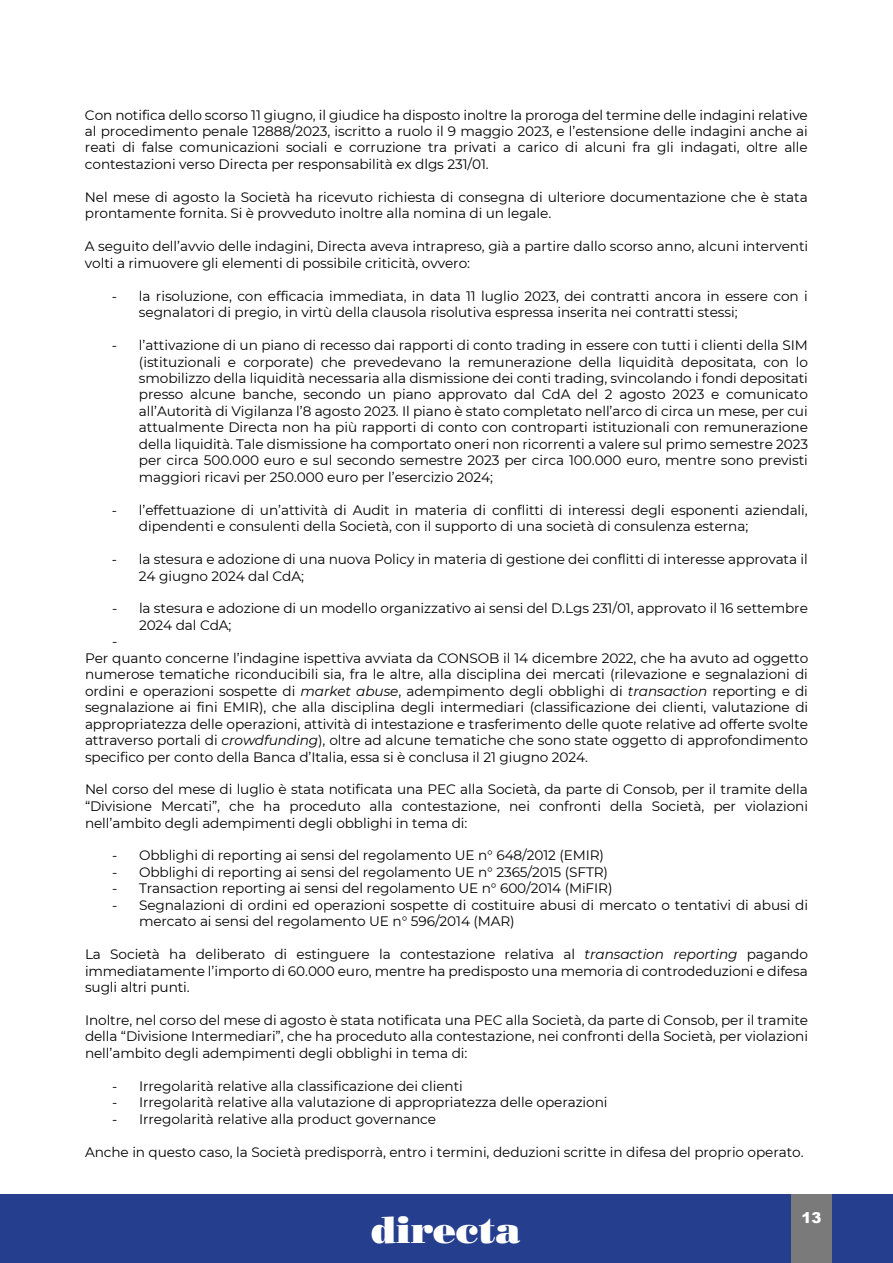
<style>
.page{position:relative;width:893px;height:1263px;background:#fff}
.page>*{position:absolute;margin:0;border:0;box-sizing:border-box;transform-origin:0 0}
.t1{font:37.5px "Bodoni Poster";color:#fff}
.t2{font:900 15px "Arial";color:#fff}
.t3{font:13.65px/16.5px "Montserrat";letter-spacing:-.01em;color:#000}
.s1{font-style:italic}
</style>
<div class="page">
<div style="left:0;top:1194px;width:893px;height:69px;background:#253f8e"></div>
<div style="left:791px;top:1194px;width:41px;height:69px;background:#7a7a7a"></div>
<p class="t3" style="left:85px;top:106px;width:724px;text-align:justify">Con notifica dello scorso 11 giugno, il giudice ha disposto inoltre la proroga del termine delle indagini relative al procedimento penale 12888/2023, iscritto a ruolo il 9 maggio 2023, e l’estensione delle indagini anche ai reati di false comunicazioni sociali e corruzione tra privati a carico di alcuni fra gli indagati, oltre alle contestazioni verso Directa per responsabilità ex dlgs 231/01.</p>
<p class="t3" style="left:85px;top:188px;width:724px">Nel mese di agosto la Società ha ricevuto richiesta di consegna di ulteriore documentazione che è stata prontamente fornita. Si è provveduto inoltre alla nomina di un legale.</p>
<p class="t3" style="left:85px;top:238px;width:725px">A seguito dell’avvio delle indagini, Directa aveva intrapreso, già a partire dallo scorso anno, alcuni interventi volti a rimuovere gli elementi di possibile criticità, ovvero:</p>
<p class="t3" style="left:139px;top:287px;width:670px;text-indent:-27px">- la risoluzione, con efficacia immediata, in data 11 luglio 2023, dei contratti ancora in essere con i segnalatori di pregio, in virtù della clausola risolutiva espressa inserita nei contratti stessi;</p>
<p class="t3" style="left:139px;top:336px;width:671px;text-align:justify;text-indent:-27px">- l’attivazione di un piano di recesso dai rapporti di conto trading in essere con tutti i clienti della SIM (istituzionali e corporate) che prevedevano la remunerazione della liquidità depositata, con lo smobilizzo della liquidità necessaria alla dismissione dei conti trading, svincolando i fondi depositati presso alcune banche, secondo un piano approvato dal CdA del 2 agosto 2023 e comunicato all’Autorità di Vigilanza l’8 agosto 2023. Il piano è stato completato nell’arco di circa un mese, per cui attualmente Directa non ha più rapporti di conto con controparti istituzionali con remunerazione della liquidità. Tale dismissione ha comportato oneri non ricorrenti a valere sul primo semestre 2023 per circa 500.000 euro e sul secondo semestre 2023 per circa 100.000 euro, mentre sono previsti maggiori ricavi per 250.000 euro per l’esercizio 2024;</p>
<p class="t3" style="left:139px;top:501px;width:670px;text-indent:-27px">- l’effettuazione di un’attività di Audit in materia di conflitti di interessi degli esponenti aziendali, dipendenti e consulenti della Società, con il supporto di una società di consulenza esterna;</p>
<p class="t3" style="left:139px;top:550px;width:670px;text-indent:-27px">- la stesura e adozione di una nuova Policy in materia di gestione dei conflitti di interesse approvata il<br>24 giugno 2024 dal CdA;</p>
<p class="t3" style="left:112px;top:600px;width:697px">- la stesura e adozione di un modello organizzativo ai sensi del D.Lgs 231/01, approvato il 16 settembre</p>
<p class="t3" style="left:139px;top:616px;width:94px">2024 dal CdA;</p>
<p class="t3" style="left:112px;top:633px;width:7px">-</p>
<p class="t3" style="left:85px;top:649px;width:725px">Per quanto concerne l’indagine ispettiva avviata da CONSOB il 14 dicembre 2022, che ha avuto ad oggetto</p>
<p class="t3" style="left:85px;top:666px;width:724px">numerose tematiche riconducibili sia, fra le altre, alla disciplina dei mercati (rilevazione e segnalazioni di</p>
<p class="t3" style="left:85px;top:682px;width:724px">ordini e operazioni sospette di <span class="s1">market abuse</span>, adempimento degli obblighi di <span class="s1">transaction</span> reporting e di</p>
<p class="t3" style="left:85px;top:699px;width:725px">segnalazione ai fini EMIR), che alla disciplina degli intermediari (classificazione dei clienti, valutazione di</p>
<p class="t3" style="left:85px;top:715px;width:725px">appropriatezza delle operazioni, attività di intestazione e trasferimento delle quote relative ad offerte svolte</p>
<p class="t3" style="left:85px;top:731px;width:725px">attraverso portali di <span class="s1">crowdfunding</span>), oltre ad alcune tematiche che sono state oggetto di approfondimento</p>
<p class="t3" style="left:85px;top:748px;width:504px">specifico per conto della Banca d’Italia, essa si è conclusa il 21 giugno 2024.</p>
<p class="t3" style="left:85px;top:781px;width:724px;text-align:justify">Nel corso del mese di luglio è stata notificata una PEC alla Società, da parte di Consob, per il tramite della “Divisione Mercati”, che ha proceduto alla contestazione, nei confronti della Società, per violazioni nell’ambito degli adempimenti degli obblighi in tema di:</p>
<p class="t3" style="left:112px;top:847px;width:494px">- Obblighi di reporting ai sensi del regolamento UE n° 648/2012 (EMIR)</p>
<p class="t3" style="left:112px;top:863px;width:498px">- Obblighi di reporting ai sensi del regolamento UE n° 2365/2015 (SFTR)</p>
<p class="t3" style="left:112px;top:879px;width:502px">- Transaction reporting ai sensi del regolamento UE n° 600/2014 (MiFIR)</p>
<p class="t3" style="left:139px;top:896px;width:671px;text-indent:-27px">- Segnalazioni di ordini ed operazioni sospette di costituire abusi di mercato o tentativi di abusi di mercato ai sensi del regolamento UE n° 596/2014 (MAR)</p>
<p class="t3" style="left:85px;top:945px;width:724px;text-align:justify">La Società ha deliberato di estinguere la contestazione relativa al <span class="s1">transaction reporting</span> pagando immediatamente l’importo di 60.000 euro, mentre ha predisposto una memoria di controdeduzioni e difesa sugli altri punti.</p>
<p class="t3" style="left:85px;top:1011px;width:725px;text-align:justify">Inoltre, nel corso del mese di agosto è stata notificata una PEC alla Società, da parte di Consob, per il tramite della “Divisione Intermediari”, che ha proceduto alla contestazione, nei confronti della Società, per violazioni nell’ambito degli adempimenti degli obblighi in tema di:</p>
<p class="t3" style="left:112px;top:1077px;width:352px">- Irregolarità relative alla classificazione dei clienti</p>
<p class="t3" style="left:112px;top:1094px;width:497px">- Irregolarità relative alla valutazione di appropriatezza delle operazioni</p>
<p class="t3" style="left:112px;top:1110px;width:326px">- Irregolarità relative alla product governance</p>
<p class="t3" style="left:85px;top:1143px;width:720px">Anche in questo caso, la Società predisporrà, entro i termini, deduzioni scritte in difesa del proprio operato.</p>
<h1 class="t1" style="left:371px;top:1207px;width:151px">directa</h1>
<p class="t2" style="left:801px;top:1207px;width:22px">13</p>
</div>
